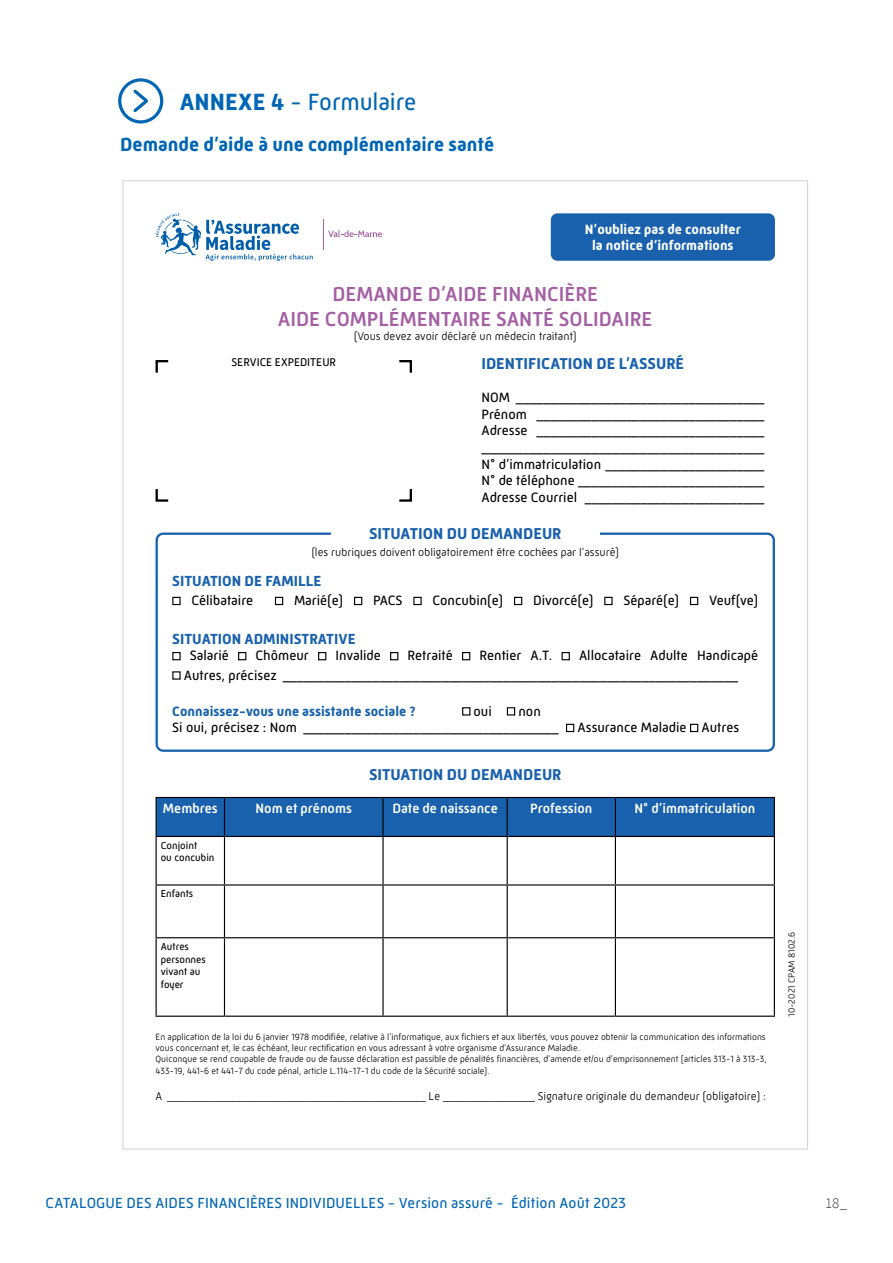
<style>
.page{position:relative;width:893px;height:1263px;background:#fff}
.page>*{position:absolute;margin:0;border:0;box-sizing:border-box;transform-origin:0 0}
.Intertitre{font:24px "Mic 32 New";letter-spacing:-.005em;color:#0166b3}
.t1{font:500 20.7px/24.9px "Mic 32 New";color:#a460a3;text-align:center}
.Intertitre-2{font:700 19.5px "Mic 32 New";color:#0166b3}
.t2{font:700 16.05px "Mic 32 New";color:#1961ac}
.t3{font:15px "Mic 32 New";letter-spacing:.01em;color:#0166b3}
.t4{font:700 15px "Mic 32 New";color:#1961ac}
.t5{font:300 15px "Source Sans Pro";color:#3e3e3f}
.t6{font:13.8px/16.5px "Mic 32 New";color:#000}
.t7{font:500 13.8px "Mic 32 New";color:#fff}
.t8{font:700 13.8px/16.5px "Mic 32 New";color:#fff;text-align:center}
.t9{font:700 13.8px "Mic 32 New";color:#1961ac}
.t10{font:300 11.55px "Mic 32 New";color:#000}
.t11{font:11.55px "Mic 32 New";color:#000}
.t12{font:10.35px/12.5px "Mic 32 New";color:#000}
.t13{font:300 9.15px/11.1px "Mic 32 New";color:#000}
.s1{font-weight:700}
</style>
<div class="page">
<svg style="left:156px;top:213px;width:157px;height:48px"></svg>
<svg style="left:328px;top:230px;width:54px;height:7px"></svg>
<hr style="left:323px;top:220px;width:1px;height:30px;background:#a460a3">
<div style="left:551px;top:213px;width:224px;height:48px;background:#1961ac;border-radius:7px"></div>
<svg style="left:155px;top:360px;width:257px;height:142px"></svg>
<div style="left:253px;top:357px;width:63px;height:153px;background:#fff"></div>
<div style="left:156px;top:532px;width:619px;height:220px;border:2px solid #1961ac;border-radius:7px"></div>
<div style="left:331px;top:518px;width:268px;height:29px;background:#fff"></div>
<div style="left:157px;top:798px;width:617px;height:38px;background:#1961ac"></div>
<hr style="left:156px;top:797px;width:68px;height:1px;background:#000">
<hr style="left:156px;top:798px;width:1px;height:38px;background:#000">
<hr style="left:224px;top:797px;width:159px;height:1px;background:#000">
<hr style="left:224px;top:798px;width:1px;height:38px;background:#000">
<hr style="left:383px;top:797px;width:124px;height:1px;background:#000">
<hr style="left:382px;top:798px;width:2px;height:38px;background:#000">
<hr style="left:507px;top:797px;width:108px;height:1px;background:#000">
<hr style="left:507px;top:798px;width:1px;height:38px;background:#000">
<hr style="left:615px;top:797px;width:160px;height:1px;background:#000">
<hr style="left:615px;top:798px;width:1px;height:38px;background:#000">
<hr style="left:774px;top:798px;width:1px;height:38px;background:#000">
<hr style="left:156px;top:836px;width:68px;height:1px;background:#000">
<hr style="left:156px;top:837px;width:1px;height:47px;background:#000">
<hr style="left:224px;top:836px;width:159px;height:1px;background:#000">
<hr style="left:224px;top:837px;width:1px;height:47px;background:#000">
<hr style="left:383px;top:836px;width:124px;height:1px;background:#000">
<hr style="left:382px;top:837px;width:2px;height:47px;background:#000">
<hr style="left:507px;top:836px;width:108px;height:1px;background:#000">
<hr style="left:507px;top:837px;width:1px;height:47px;background:#000">
<hr style="left:615px;top:836px;width:160px;height:1px;background:#000">
<hr style="left:615px;top:837px;width:1px;height:47px;background:#000">
<hr style="left:774px;top:837px;width:1px;height:47px;background:#000">
<hr style="left:156px;top:884px;width:68px;height:1px;background:#000">
<hr style="left:156px;top:885px;width:1px;height:52px;background:#000">
<hr style="left:224px;top:884px;width:159px;height:1px;background:#000">
<hr style="left:224px;top:885px;width:1px;height:52px;background:#000">
<hr style="left:383px;top:884px;width:124px;height:1px;background:#000">
<hr style="left:382px;top:885px;width:2px;height:52px;background:#000">
<hr style="left:507px;top:884px;width:108px;height:1px;background:#000">
<hr style="left:507px;top:885px;width:1px;height:52px;background:#000">
<hr style="left:615px;top:884px;width:160px;height:1px;background:#000">
<hr style="left:615px;top:885px;width:1px;height:52px;background:#000">
<hr style="left:774px;top:885px;width:1px;height:52px;background:#000">
<hr style="left:156px;top:937px;width:68px;height:1px;background:#000">
<hr style="left:156px;top:938px;width:1px;height:77px;background:#000">
<hr style="left:224px;top:937px;width:159px;height:1px;background:#000">
<hr style="left:224px;top:938px;width:1px;height:77px;background:#000">
<hr style="left:383px;top:937px;width:124px;height:1px;background:#000">
<hr style="left:382px;top:938px;width:2px;height:77px;background:#000">
<hr style="left:507px;top:937px;width:108px;height:1px;background:#000">
<hr style="left:507px;top:938px;width:1px;height:77px;background:#000">
<hr style="left:615px;top:937px;width:160px;height:1px;background:#000">
<hr style="left:615px;top:938px;width:1px;height:77px;background:#000">
<hr style="left:774px;top:938px;width:1px;height:77px;background:#000">
<hr style="left:156px;top:1015px;width:68px;height:2px;background:#000">
<hr style="left:224px;top:1015px;width:159px;height:2px;background:#000">
<hr style="left:383px;top:1015px;width:124px;height:2px;background:#000">
<hr style="left:507px;top:1015px;width:108px;height:2px;background:#000">
<hr style="left:615px;top:1015px;width:160px;height:2px;background:#000">
<div style="left:172px;top:597px;width:9px;height:8px;border:1px solid #000"></div>
<div style="left:275px;top:597px;width:8px;height:8px;border:1px solid #000"></div>
<div style="left:354px;top:597px;width:8px;height:8px;border:1px solid #000"></div>
<div style="left:413px;top:597px;width:9px;height:8px;border:1px solid #000"></div>
<div style="left:514px;top:597px;width:8px;height:8px;border:1px solid #000"></div>
<div style="left:604px;top:597px;width:9px;height:8px;border:1px solid #000"></div>
<div style="left:690px;top:597px;width:8px;height:8px;border:1px solid #000"></div>
<div style="left:172px;top:652px;width:9px;height:8px;border:1px solid #000"></div>
<div style="left:238px;top:652px;width:8px;height:8px;border:1px solid #000"></div>
<div style="left:318px;top:652px;width:8px;height:8px;border:1px solid #000"></div>
<div style="left:390px;top:652px;width:8px;height:8px;border:1px solid #000"></div>
<div style="left:462px;top:652px;width:8px;height:8px;border:1px solid #000"></div>
<div style="left:562px;top:652px;width:8px;height:8px;border:1px solid #000"></div>
<div style="left:462px;top:707px;width:8px;height:8px;border:1px solid #000"></div>
<div style="left:507px;top:707px;width:8px;height:8px;border:1px solid #000"></div>
<div style="left:566px;top:724px;width:8px;height:8px;border:1px solid #000"></div>
<div style="left:690px;top:724px;width:8px;height:8px;border:1px solid #000"></div>
<svg style="left:118px;top:78px;width:45px;height:46px"></svg>
<p class="Intertitre" style="left:180px;top:88px;width:238px"><span class="s1">ANNEXE 4</span> - Formulaire</p>
<p class="Intertitre-2" style="left:120px;top:133px;width:376px">Demande d’aide à une complémentaire santé</p>
<p class="t8" style="left:585px;top:221px;width:158px">N’oubliez pas de consulter la notice d’informations</p>
<p class="t1" style="left:278px;top:281px;width:376px">DEMANDE D’AIDE FINANCIÈRE<br>AIDE COMPLÉMENTAIRE SANTÉ SOLIDAIRE</p>
<p class="t10" style="left:354px;top:329px;width:224px">(Vous devez avoir déclaré un médecin traitant)</p>
<p class="t11" style="left:231px;top:355px;width:106px">SERVICE EXPEDITEUR</p>
<p class="t2" style="left:481px;top:354px;width:204px">IDENTIFICATION DE L’ASSURÉ</p>
<p class="t6" style="left:481px;top:389px;width:284px;text-align:justify">NOM ____________________________________ Prénom _________________________________ Adresse _________________________________ _________________________________________ N° d’immatriculation _______________________ N° de téléphone ___________________________ Adresse Courriel __________________________</p>
<p class="t2" style="left:369px;top:524px;width:194px">SITUATION DU DEMANDEUR</p>
<p class="t10" style="left:311px;top:545px;width:309px">(les rubriques doivent obligatoirement être cochées par l’assuré)</p>
<p class="t4" style="left:172px;top:572px;width:151px">SITUATION DE FAMILLE</p>
<p class="t6" style="left:191px;top:592px;width:63px">Célibataire</p>
<p class="t6" style="left:294px;top:592px;width:51px">Marié(e)</p>
<p class="t6" style="left:373px;top:592px;width:31px">PACS</p>
<p class="t6" style="left:432px;top:592px;width:72px">Concubin(e)</p>
<p class="t6" style="left:533px;top:592px;width:62px">Divorcé(e)</p>
<p class="t6" style="left:623px;top:592px;width:57px">Séparé(e)</p>
<p class="t6" style="left:709px;top:592px;width:51px">Veuf(ve)</p>
<p class="t4" style="left:172px;top:630px;width:185px">SITUATION ADMINISTRATIVE</p>
<p class="t6" style="left:190px;top:647px;width:41px">Salarié</p>
<p class="t6" style="left:256px;top:647px;width:55px">Chômeur</p>
<p class="t6" style="left:335px;top:647px;width:47px">Invalide</p>
<p class="t6" style="left:407px;top:647px;width:47px">Retraité</p>
<p class="t6" style="left:479px;top:647px;width:74px">Rentier A.T.</p>
<p class="t6" style="left:184px;top:646px;width:576px;line-height:19.4px;text-indent:395px">Allocataire Adulte Handicapé<br>Autres, précisez __________________________________________________________________</p>
<p class="t9" style="left:172px;top:703px;width:245px">Connaissez-vous une assistante sociale ?</p>
<p class="t6" style="left:473px;top:702px;width:20px">oui</p>
<p class="t6" style="left:172px;top:702px;width:388px;text-indent:346px">non<br>Si oui, précisez : Nom _____________________________________</p>
<p class="t6" style="left:578px;top:719px;width:163px">Assurance Maladie Autres</p>
<p class="t2" style="left:369px;top:766px;width:194px">SITUATION DU DEMANDEUR</p>
<p class="t7" style="left:163px;top:800px;width:56px">Membres</p>
<p class="t7" style="left:256px;top:800px;width:98px">Nom et prénoms</p>
<p class="t7" style="left:392px;top:800px;width:107px">Date de naissance</p>
<p class="t7" style="left:530px;top:800px;width:64px">Profession</p>
<p class="t7" style="left:634px;top:800px;width:123px">N° d’immatriculation</p>
<p class="t12" style="left:161px;top:839px;width:55px">Conjoint<br>ou concubin</p>
<p class="t12" style="left:161px;top:888px;width:34px">Enfants</p>
<p class="t12" style="left:161px;top:940px;width:47px">Autres personnes vivant au foyer</p>
<p class="t13" style="left:156px;top:1032px;width:613px">En application de la loi du 6 janvier 1978 modifiée, relative à l’informatique, aux fichiers et aux libertés, vous pouvez obtenir la communication des informations vous concernant et, le cas échéant, leur rectification en vous adressant à votre organisme d’Assurance Maladie.<br>Quiconque se rend coupable de fraude ou de fausse déclaration est passible de pénalités financières, d’amende et/ou d’emprisonnement (articles 313-1 à 313-3, 433-19, 441-6 et 441-7 du code pénal, article L.114-17-1 du code de la Sécurité sociale).</p>
<p class="t10" style="left:156px;top:1089px;width:612px">A _____________________________________________ Le ________________ Signature originale du demandeur (obligatoire) :</p>
<p class="t13" style="left:786px;top:1017px;width:86px;rotate:-90deg">10-2021 CPAM 8102.6</p>
<p class="t3" style="left:45px;top:1194px;width:582px">CATALOGUE DES AIDES FINANCIÈRES INDIVIDUELLES - Version assuré - Édition Août 2023</p>
<p class="t5" style="left:825px;top:1194px;width:24px">18_</p>
</div>
